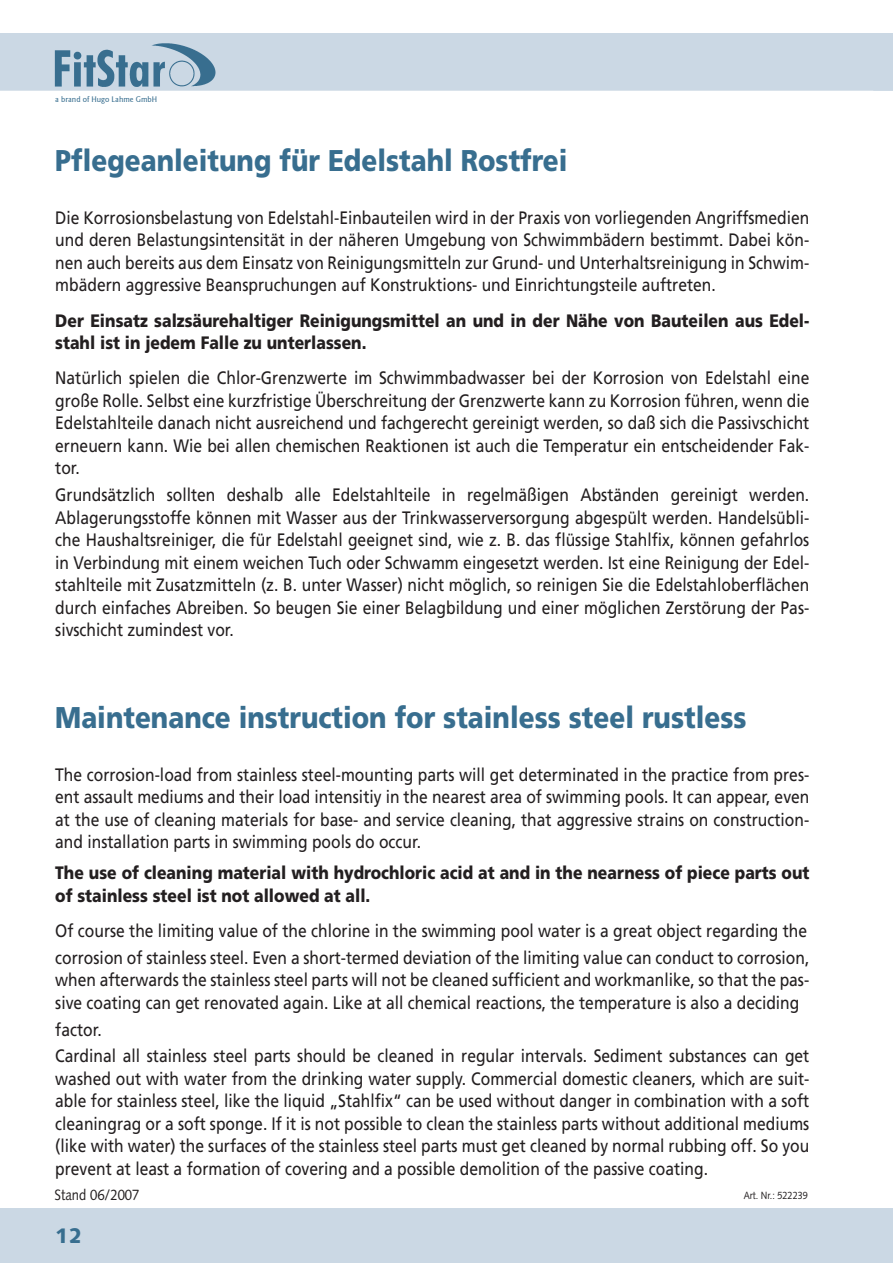
<style>
.page{position:relative;width:893px;height:1263px;background:#fff}
.page>*{position:absolute;margin:0;border:0;box-sizing:border-box;transform-origin:0 0}
.t1{font:900 30px "Frutiger";color:#386e8f;scale:.87 1}
.t2{font:900 21px "Syntax";color:#386e8f}
.t3{font:18px/22.5px "Frutiger";color:#231f20;text-align:justify;scale:.87 1}
.t4{font:900 18px/22.5px "Frutiger";color:#231f20;scale:.87 1}
.t5{font:15px "Syntax";color:#231f20;scale:.87 1}
.t6{font:10.5px "Syntax";color:#231f20;scale:.87 1}
.t7{font:500 8.1px "Goudy Sans IT Cby BT";color:#386e8f}
</style>
<div class="page">
<div style="left:0;top:33px;width:873px;height:58px;background:#cbd8e4"></div>
<div style="left:0;top:1208px;width:875px;height:55px;background:#cbd8e4"></div>
<img style="left:39px;top:33px;width:187px;height:58px">
<svg style="left:875px;top:1208px;width:18px;height:55px"></svg>
<svg style="left:873px;top:33px;width:20px;height:58px"></svg>
<p class="t7" style="left:55px;top:94px;width:103px">a brand of Hugo Lahme GmbH</p>
<h1 class="t1" style="left:55px;top:143px;width:590px">Pflegeanleitung für Edelstahl Rostfrei</h1>
<p class="t3" style="left:55px;top:206px;width:868px">Die Korrosionsbelastung von Edelstahl-Einbauteilen wird in der Praxis von vorliegenden Angriffsmedien und deren Belastungsintensität in der näheren Umgebung von Schwimmbädern bestimmt. Dabei kön&shy;nen auch bereits aus dem Einsatz von Reinigungsmitteln zur Grund- und Unterhaltsreinigung in Schwim&shy;mbädern aggressive Beanspruchungen auf Konstruktions- und Einrichtungsteile auftreten.</p>
<p class="t4" style="left:55px;top:309px;width:868px">Der Einsatz salzsäurehaltiger Reinigungsmittel an und in der Nähe von Bauteilen aus Edel&shy;stahl ist in jedem Falle zu unterlassen.</p>
<p class="t3" style="left:55px;top:367px;width:868px">Natürlich spielen die Chlor-Grenzwerte im Schwimmbadwasser bei der Korrosion von Edelstahl eine große Rolle. Selbst eine kurzfristige Überschreitung der Grenzwerte kann zu Korrosion führen, wenn die Edelstahlteile danach nicht ausreichend und fachgerecht gereinigt werden, so daß sich die Passivschicht erneuern kann. Wie bei allen chemischen Reaktionen ist auch die Temperatur ein entscheidender Fak&shy;tor.</p>
<p class="t3" style="left:55px;top:484px;width:868px">Grundsätzlich sollten deshalb alle Edelstahlteile in regelmäßigen Abständen gereinigt werden.<br>Ablagerungsstoffe können mit Wasser aus der Trinkwasserversorgung abgespült werden. Handelsübli&shy;che Haushaltsreiniger, die für Edelstahl geeignet sind, wie z. B. das flüssige Stahlfix, können gefahrlos in Verbindung mit einem weichen Tuch oder Schwamm eingesetzt werden. Ist eine Reinigung der Edel&shy;stahlteile mit Zusatzmitteln (z. B. unter Wasser) nicht möglich, so reinigen Sie die Edelstahloberflächen durch einfaches Abreiben. So beugen Sie einer Belagbildung und einer möglichen Zerstörung der Pas&shy;sivschicht zumindest vor.</p>
<h1 class="t1" style="left:55px;top:700px;width:796px">Maintenance instruction for stainless steel rustless</h1>
<p class="t3" style="left:55px;top:763px;width:868px">The corrosion-load from stainless steel-mounting parts will get determinated in the practice from pres&shy;ent assault mediums and their load intensitiy in the nearest area of swimming pools. It can appear, even at the use of cleaning materials for base- and service cleaning, that aggressive strains on construction&shy;and installation parts in swimming pools do occur.</p>
<p class="t4" style="left:55px;top:861px;width:868px">The use of cleaning material with hydrochloric acid at and in the nearness of piece parts out of stainless steel ist not allowed at all.</p>
<p class="t3" style="left:55px;top:917px;width:868px;line-height:26.7px">Of course the limiting value of the chlorine in the swimming pool water is a great object regarding the corrosion of stainless steel. Even a short-termed deviation of the limiting value can conduct to corrosion,</p>
<p class="t3" style="left:55px;top:969px;width:868px">when afterwards the stainless steel parts will not be cleaned sufficient and workmanlike, so that the pas&shy;sive coating can get renovated again. Like at all chemical reactions, the temperature is also a deciding</p>
<p class="t3" style="left:55px;top:1016px;width:868px;line-height:26.7px">factor.<br>Cardinal all stainless steel parts should be cleaned in regular intervals. Sediment substances can get</p>
<p class="t3" style="left:55px;top:1067px;width:868px">washed out with water from the drinking water supply. Commercial domestic cleaners, which are suit&shy;able for stainless steel, like the liquid „Stahlfix“ can be used without danger in combination with a soft cleaningrag or a soft sponge. If it is not possible to clean the stainless parts without additional mediums (like with water) the surfaces of the stainless steel parts must get cleaned by normal rubbing off. So you prevent at least a formation of covering and a possible demolition of the passive coating.</p>
<p class="t5" style="left:55px;top:1186px;width:99px">Stand 06/2007</p>
<p class="t6" style="left:744px;top:1189px;width:75px">Art. Nr.: 522239</p>
<p class="t2" style="left:55px;top:1223px;width:29px">12</p>
</div>
